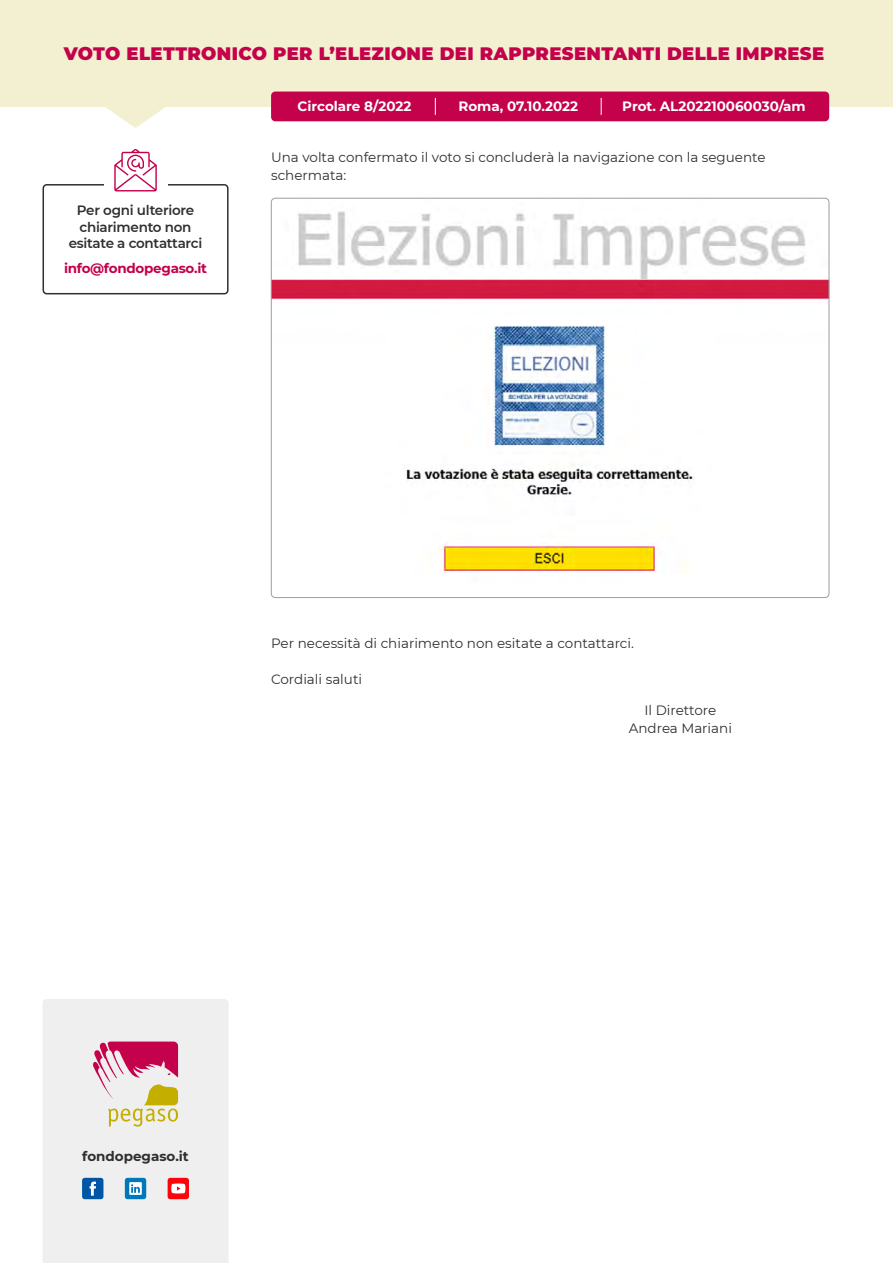
<style>
.page{position:relative;width:893px;height:1263px;background:#fff}
.page>*{position:absolute;margin:0;border:0;box-sizing:border-box;transform-origin:0 0}
.t1{font:900 18px "Montserrat";letter-spacing:.02em;color:#c4014b}
.t2{font:13.5px/18px "Montserrat";color:#2f2f2f}
.t3{font:700 13.5px "Montserrat";color:#fff}
.t4{font:600 13.5px/16.5px "Montserrat";letter-spacing:-.02em;color:#2f2f2f;text-align:center}
.t5{font:700 13.5px "Montserrat";letter-spacing:-.02em;color:#c4014b}
.t6{font:700 13.5px "Montserrat";color:#2f2f2f}
</style>
<div class="page">
<div style="left:43px;top:999px;width:185px;height:264px;background:#efefef"></div>
<svg style="left:92px;top:1041px;width:86px;height:85px"></svg>
<div style="left:82px;top:1178px;width:21px;height:21px;background:#0056a4;border-radius:3px"></div>
<svg style="left:90px;top:1181px;width:6px;height:14px"></svg>
<div style="left:168px;top:1178px;width:21px;height:21px;background:#ff030d;border-radius:3px"></div>
<svg style="left:171px;top:1183px;width:14px;height:10px"></svg>
<div style="left:125px;top:1178px;width:21px;height:21px;background:#0079bb;border-radius:3px"></div>
<svg style="left:129px;top:1182px;width:13px;height:13px"></svg>
<img style="left:271px;top:198px;width:558px;height:400px">
<img style="left:385px;top:325px;width:330px;height:248px">
<div style="left:0;top:0;width:893px;height:106px;background:#f3efd1"></div>
<svg style="left:91px;top:106px;width:89px;height:22px"></svg>
<div style="left:271px;top:92px;width:558px;height:29px;background:#c4014b;border-radius:4px"></div>
<svg style="left:435px;top:98px;width:1px;height:17px"></svg>
<svg style="left:601px;top:98px;width:1px;height:17px"></svg>
<div style="left:43px;top:184px;width:186px;height:110px;border:2px solid #2f2f2f;border-radius:4px"></div>
<div style="left:104px;top:173px;width:63px;height:22px;background:#fff"></div>
<svg style="left:114px;top:149px;width:43px;height:42px"></svg>
<h1 class="t1" style="left:64px;top:40px;width:762px">VOTO ELETTRONICO PER L’ELEZIONE DEI RAPPRESENTANTI DELLE IMPRESE</h1>
<p class="t3" style="left:297px;top:97px;width:115px">Circolare 8/2022</p>
<p class="t3" style="left:458px;top:97px;width:121px">Roma, 07.10.2022</p>
<p class="t3" style="left:622px;top:97px;width:185px">Prot. AL202210060030/am</p>
<p class="t4" style="left:69px;top:202px;width:135px">Per ogni ulteriore chiarimento non esitate a contattarci</p>
<p class="t5" style="left:64px;top:259px;width:145px">info@fondopegaso.it</p>
<p class="t2" style="left:271px;top:148px;width:496px">Una volta confermato il voto si concluderà la navigazione con la seguente schermata:</p>
<p class="t2" style="left:271px;top:634px;width:364px">Per necessità di chiarimento non esitate a contattarci.</p>
<p class="t2" style="left:271px;top:670px;width:93px">Cordiali saluti</p>
<p class="t2" style="left:629px;top:701px;width:105px;text-align:center">Il Direttore<br>Andrea Mariani</p>
<p class="t6" style="left:82px;top:1146px;width:108px">fondopegaso.it</p>
</div>
